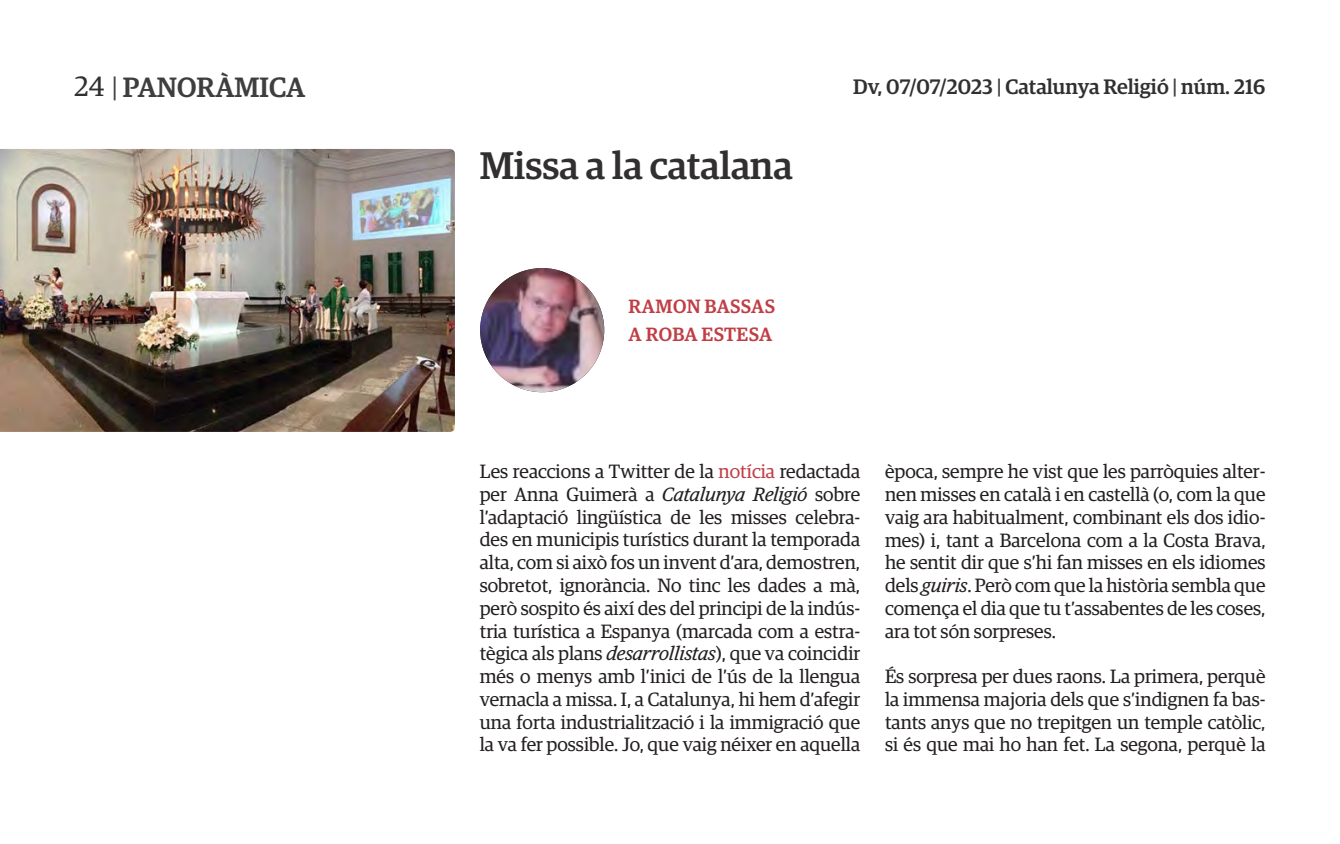
<style>
.page{position:relative;width:1340px;height:844px;background:#fff}
.page>*{position:absolute;margin:0;border:0;box-sizing:border-box;transform-origin:0 0}
.t1{font:500 38.5px "Guardian Egyp";color:#312f30}
.t2{font:500 28px "Guardian Egyp";color:#3e3e3f}
.t3{font:500 21px "Guardian Egyp";color:#312f30}
.t4{font:19.25px/22.8px "Guardian Egyp";color:#231f20;text-align:justify}
.t5{font:500 19.25px "Guardian Egyp";letter-spacing:.02em;color:#c03e45}
.s1{font-weight:400;color:#312f30}
.s2{font-weight:400}
.s3{color:#3e3e3f}
.s4{color:#c03e45}
.s5{font-style:italic}
</style>
<div class="page">
<img style="left:0;top:149px;width:455px;height:283px">
<img style="left:480px;top:268px;width:124px;height:124px;border-radius:62px">
<h2 class="t2" style="left:74px;top:67px;width:232px"><span class="s1">24</span> <span class="s2">|</span> PANORÀMICA</h2>
<p class="t3" style="left:853px;top:71px;width:414px">Dv, 07/07/2023 <span class="s3">|</span> Catalunya Religió <span class="s3">|</span> núm. 216</p>
<p class="t1" style="left:480px;top:138px;width:314px">Missa a la catalana</p>
<p class="t5" style="left:628px;top:292px;width:148px">RAMON BASSAS</p>
<p class="t5" style="left:628px;top:320px;width:145px">A ROBA ESTESA</p>
<p class="t4" style="left:480px;top:459px;width:382px">Les reaccions a Twitter de la <span class="s4">notícia</span> redactada per Anna Guimerà a <span class="s5">Catalunya Religió</span> sobre l’adaptació lingüística de les misses celebra&shy;des en municipis turístics durant la temporada alta, com si això fos un invent d’ara, demostren, sobretot, ignorància. No tinc les dades a mà, però sospito és així des del principi de la indús&shy;tria turística a Espanya (marcada com a estra&shy;tègica als plans <span class="s5">desarrollistas</span>), que va coincidir més o menys amb l’inici de l’ús de la llengua vernacla a missa. I, a Catalunya, hi hem d’afegir una forta industrialització i la immigració que la va fer possible. Jo, que vaig néixer en aquella</p>
<p class="t4" style="left:885px;top:459px;width:382px">època, sempre he vist que les parròquies alter&shy;nen misses en català i en castellà (o, com la que vaig ara habitualment, combinant els dos idio&shy;mes) i, tant a Barcelona com a la Costa Brava, he sentit dir que s’hi fan misses en els idiomes dels <span class="s5">guiris</span>. Però com que la història sembla que comença el dia que tu t’assabentes de les coses, ara tot són sorpreses.</p>
<p class="t4" style="left:885px;top:663px;width:382px">És sorpresa per dues raons. La primera, perquè la immensa majoria dels que s’indignen fa bas&shy;tants anys que no trepitgen un temple catòlic, si és que mai ho han fet. La segona, perquè la</p>
</div>
